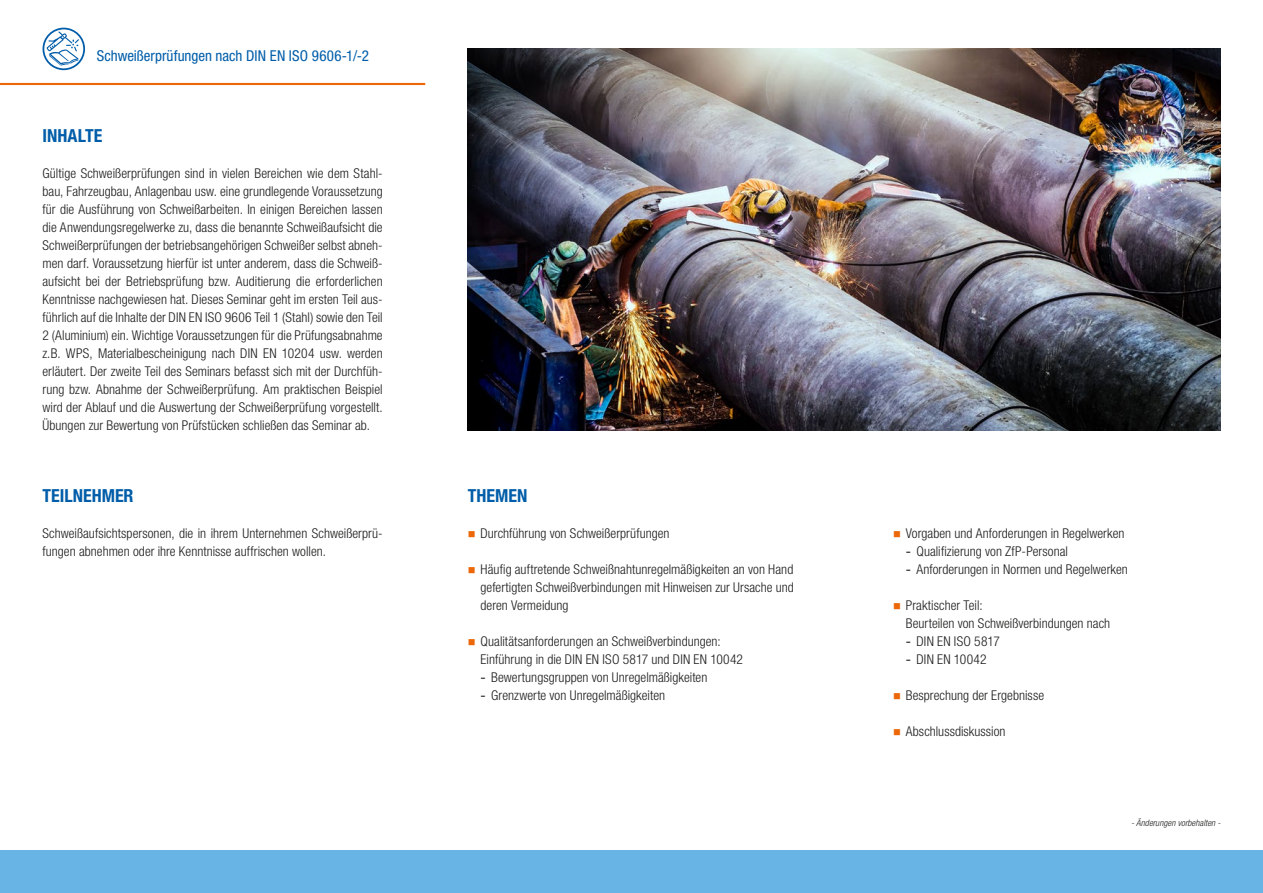
<style>
.page{position:relative;width:1263px;height:893px;background:#fff}
.page>*{position:absolute;margin:0;border:0;box-sizing:border-box;transform-origin:0 0}
.t1{font:700 condensed 18px "Helvetica Neue LT Std";color:#005da9}
.t2{font:condensed 15px "Helvetica Neue LT Std";color:#005da9}
.t3{font:300 condensed 13.5px/18px "Helvetica Neue LT Std";letter-spacing:.005em;color:#1d1d1b}
.t4{font:italic 300 condensed 9px "Helvetica Neue LT Std";letter-spacing:.01em;color:#1d1d1b}
.s1{font-weight:400;font-stretch:normal}
</style>
<div class="page">
<div style="left:43px;top:28px;width:42px;height:42px;border:2px solid #005da9;border-radius:50%"></div>
<svg style="left:47px;top:31px;width:32px;height:35px"></svg>
<div style="left:0;top:850px;width:1263px;height:43px;background:#68b5e5"></div>
<img style="left:468px;top:49px;width:752px;height:381px">
<hr style="left:0;top:83px;width:425px;height:2px;background:#ec6708">
<p class="t2" style="left:97px;top:47px;width:274px">Schweißerprüfungen nach DIN EN ISO 9606-1/-2</p>
<h1 class="t1" style="left:43px;top:125px;width:61px">INHALTE</h1>
<p class="t3" style="left:43px;top:164px;width:342px;text-align:justify">Gültige Schweißerprüfungen sind in vielen Bereichen wie dem Stahl&shy;bau, Fahrzeugbau, Anlagenbau usw. eine grundlegende Voraussetzung für die Ausführung von Schweißarbeiten. In einigen Bereichen lassen die Anwendungsregelwerke zu, dass die benannte Schweißaufsicht die Schweißerprüfungen der betriebsangehörigen Schweißer selbst abneh&shy;men darf. Voraussetzung hierfür ist unter anderem, dass die Schweiß&shy;aufsicht bei der Betriebsprüfung bzw. Auditierung die erforderlichen Kenntnisse nachgewiesen hat. Dieses Seminar geht im ersten Teil aus&shy;führlich auf die Inhalte der DIN EN ISO 9606 Teil 1 (Stahl) sowie den Teil 2 (Aluminium) ein. Wichtige Voraussetzungen für die Prüfungsabnahme z.B. WPS, Materialbescheinigung nach DIN EN 10204 usw. werden erläutert. Der zweite Teil des Seminars befasst sich mit der Durchfüh&shy;rung bzw. Abnahme der Schweißerprüfung. Am praktischen Beispiel wird der Ablauf und die Auswertung der Schweißerprüfung vorgestellt.<br>Übungen zur Bewertung von Prüfstücken schließen das Seminar ab.</p>
<h1 class="t1" style="left:43px;top:485px;width:93px">TEILNEHMER</h1>
<p class="t3" style="left:43px;top:524px;width:342px">Schweißaufsichtspersonen, die in ihrem Unternehmen Schweißerprü&shy;fungen abnehmen oder ihre Kenntnisse auffrischen wollen.</p>
<h1 class="t1" style="left:468px;top:485px;width:61px">THEMEN</h1>
<p class="t3" style="left:480px;top:524px;width:191px">Durchführung von Schweißerprüfungen</p>
<p class="t3" style="left:480px;top:560px;width:315px;text-align:justify">Häufig auftretende Schweißnahtunregelmäßigkeiten an von Hand gefertigten Schweißverbindungen mit Hinweisen zur Ursache und deren Vermeidung</p>
<p class="t3" style="left:480px;top:632px;width:264px">Qualitätsanforderungen an Schweißverbindungen:<br>Einführung in die DIN EN ISO 5817 und DIN EN 10042</p>
<p class="t3" style="left:480px;top:668px;width:228px"><span class="s1">-</span> Bewertungsgruppen von Unregelmäßigkeiten</p>
<p class="t3" style="left:480px;top:686px;width:186px"><span class="s1">-</span> Grenzwerte von Unregelmäßigkeiten</p>
<p class="t3" style="left:906px;top:524px;width:220px">Vorgaben und Anforderungen in Regelwerken</p>
<p class="t3" style="left:906px;top:542px;width:164px"><span class="s1">-</span> Qualifizierung von ZfP-Personal</p>
<p class="t3" style="left:906px;top:560px;width:224px"><span class="s1">-</span> Anforderungen in Normen und Regelwerken</p>
<p class="t3" style="left:906px;top:596px;width:206px">Praktischer Teil:<br>Beurteilen von Schweißverbindungen nach</p>
<p class="t3" style="left:906px;top:632px;width:96px"><span class="s1">-</span> DIN EN ISO 5817</p>
<p class="t3" style="left:906px;top:650px;width:82px"><span class="s1">-</span> DIN EN 10042</p>
<p class="t3" style="left:906px;top:686px;width:140px">Besprechung der Ergebnisse</p>
<p class="t3" style="left:906px;top:722px;width:101px">Abschlussdiskussion</p>
<p class="t4" style="left:1131px;top:818px;width:91px">- Änderungen vorbehalten -</p>
</div>
